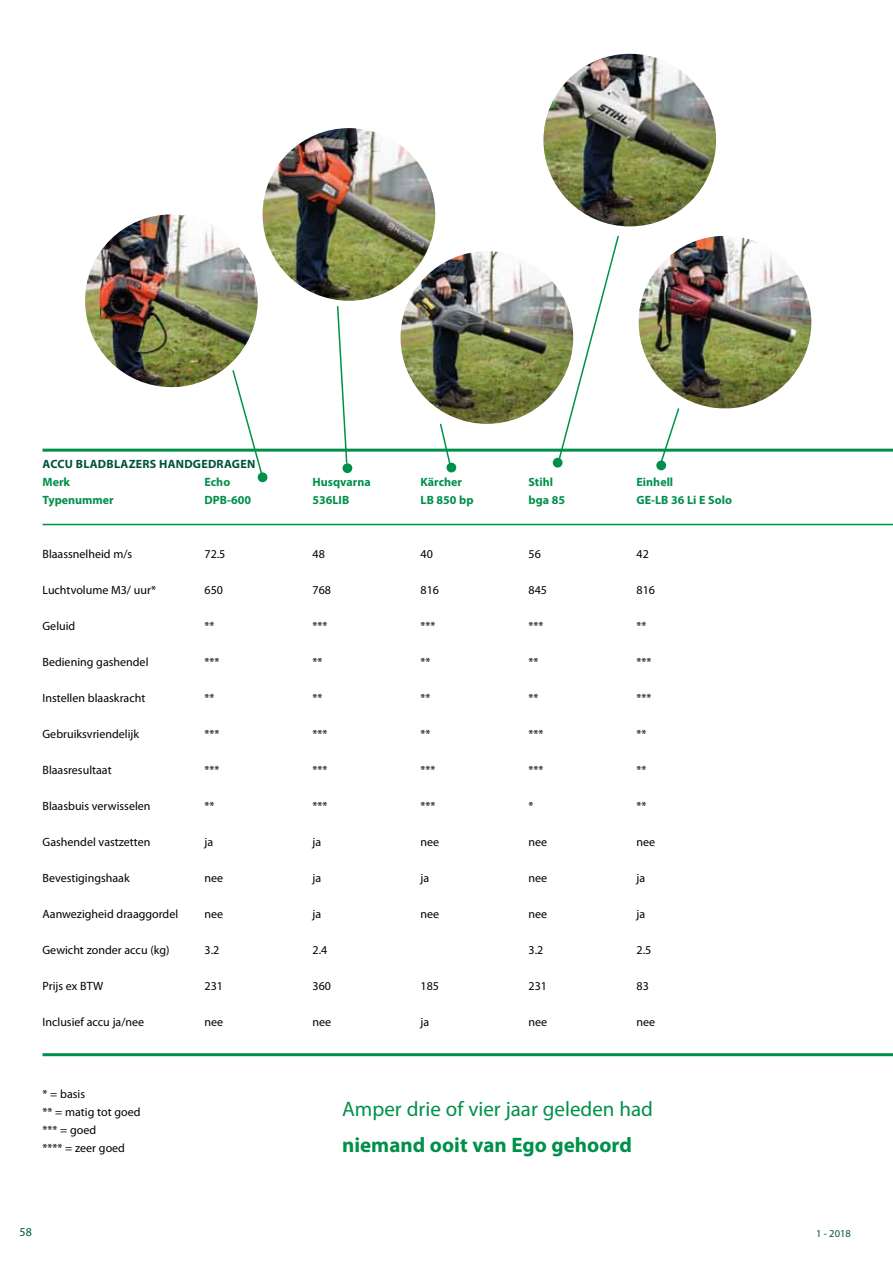
<style>
.page{position:relative;width:893px;height:1263px;background:#fff}
.page>*{position:absolute;margin:0;border:0;box-sizing:border-box;transform-origin:0 0}
.t1{font:21px/36px "Myriad Pro";color:#00904a}
.t2{font:12px/18px "Myriad Pro";color:#000}
.t3{font:700 12px "Myriad Pro";color:#00904a}
.t4{font:700 12px "Myriad Pro";letter-spacing:.02em;color:#00533d}
.t5{font:12px "Myriad Pro";color:#00533d}
.t6{font:10.5px "Myriad Pro";color:#00533d}
.s1{font-weight:700}
</style>
<div class="page">
<hr style="left:43px;top:524px;width:850px;height:1px;background:#00904a">
<hr style="left:43px;top:1053px;width:850px;height:3px;background:#00904a">
<hr style="left:43px;top:449px;width:850px;height:3px;background:#00904a">
<img style="left:85px;top:214px;width:173px;height:173px;border-radius:86px">
<img style="left:263px;top:128px;width:172px;height:173px;border-radius:86px">
<img style="left:543px;top:54px;width:173px;height:172px;border-radius:86px">
<img style="left:401px;top:251px;width:172px;height:173px;border-radius:86px">
<img style="left:639px;top:236px;width:172px;height:172px;border-radius:86px">
<svg style="left:231px;top:370px;width:33px;height:109px"></svg>
<svg style="left:439px;top:423px;width:13px;height:43px"></svg>
<svg style="left:659px;top:408px;width:22px;height:55px"></svg>
<svg style="left:557px;top:235px;width:63px;height:226px"></svg>
<svg style="left:336px;top:306px;width:12px;height:157px"></svg>
<div style="left:258px;top:472px;width:9px;height:10px;background:#00904a;border-radius:50%"></div>
<div style="left:446px;top:463px;width:10px;height:9px;background:#00904a;border-radius:50%"></div>
<div style="left:656px;top:460px;width:10px;height:10px;background:#00904a;border-radius:50%"></div>
<div style="left:553px;top:458px;width:10px;height:10px;background:#00904a;border-radius:50%"></div>
<div style="left:342px;top:463px;width:10px;height:10px;background:#00904a;border-radius:50%"></div>
<p class="t4" style="left:43px;top:456px;width:42px">Accu bla</p>
<p class="t4" style="left:98px;top:456px;width:17px">dbla</p>
<p class="t4" style="left:129px;top:456px;width:40px">zers han</p>
<p class="t4" style="left:184px;top:456px;width:41px">dgedrag</p>
<p class="t4" style="left:240px;top:456px;width:12px">en</p>
<p class="t3" style="left:43px;top:474px;width:64px">Merk E</p>
<p class="t3" style="left:211px;top:474px;width:21px">cho</p>
<p class="t3" style="left:313px;top:474px;width:60px">Husqvarna</p>
<p class="t3" style="left:421px;top:474px;width:43px">Kärcher</p>
<p class="t3" style="left:529px;top:474px;width:56px">Stihl E</p>
<p class="t3" style="left:643px;top:474px;width:32px">inhell</p>
<p class="t3" style="left:43px;top:492px;width:101px">Typenummer DP</p>
<p class="t3" style="left:220px;top:492px;width:33px">B-600</p>
<p class="t3" style="left:313px;top:492px;width:38px">536LIB</p>
<p class="t3" style="left:421px;top:492px;width:55px">LB 850 bp</p>
<p class="t3" style="left:529px;top:492px;width:38px">bga 85</p>
<p class="t3" style="left:637px;top:492px;width:97px">GE-LB 36 Li E Solo</p>
<p class="t2" style="left:43px;top:545px;width:91px">Blaassnelheid m/s</p>
<p class="t2" style="left:205px;top:545px;width:22px">72.5</p>
<p class="t2" style="left:313px;top:545px;width:14px">48</p>
<p class="t2" style="left:421px;top:545px;width:14px">40</p>
<p class="t2" style="left:529px;top:545px;width:14px">56</p>
<p class="t2" style="left:637px;top:545px;width:14px">42</p>
<p class="t2" style="left:43px;top:581px;width:115px">Luchtvolume M3/ uur*</p>
<p class="t2" style="left:205px;top:581px;width:20px">650</p>
<p class="t2" style="left:313px;top:581px;width:20px">768</p>
<p class="t2" style="left:421px;top:581px;width:20px">816</p>
<p class="t2" style="left:529px;top:581px;width:20px">845</p>
<p class="t2" style="left:637px;top:581px;width:20px">816</p>
<p class="t2" style="left:43px;top:617px;width:34px">Geluid</p>
<p class="t2" style="left:205px;top:617px;width:11px">**</p>
<p class="t2" style="left:313px;top:617px;width:16px">***</p>
<p class="t2" style="left:421px;top:617px;width:16px">***</p>
<p class="t2" style="left:529px;top:617px;width:16px">***</p>
<p class="t2" style="left:637px;top:617px;width:11px">**</p>
<p class="t2" style="left:43px;top:653px;width:107px">Bediening gashendel</p>
<p class="t2" style="left:205px;top:653px;width:16px">***</p>
<p class="t2" style="left:313px;top:653px;width:11px">**</p>
<p class="t2" style="left:421px;top:653px;width:11px">**</p>
<p class="t2" style="left:529px;top:653px;width:11px">**</p>
<p class="t2" style="left:637px;top:653px;width:16px">***</p>
<p class="t2" style="left:43px;top:689px;width:104px">Instellen blaaskracht</p>
<p class="t2" style="left:205px;top:689px;width:11px">**</p>
<p class="t2" style="left:313px;top:689px;width:11px">**</p>
<p class="t2" style="left:421px;top:689px;width:11px">**</p>
<p class="t2" style="left:529px;top:689px;width:11px">**</p>
<p class="t2" style="left:637px;top:689px;width:16px">***</p>
<p class="t2" style="left:43px;top:725px;width:98px">Gebruiksvriendelijk</p>
<p class="t2" style="left:205px;top:725px;width:16px">***</p>
<p class="t2" style="left:313px;top:725px;width:16px">***</p>
<p class="t2" style="left:421px;top:725px;width:11px">**</p>
<p class="t2" style="left:529px;top:725px;width:16px">***</p>
<p class="t2" style="left:637px;top:725px;width:11px">**</p>
<p class="t2" style="left:43px;top:761px;width:71px">Blaasresultaat</p>
<p class="t2" style="left:205px;top:761px;width:16px">***</p>
<p class="t2" style="left:313px;top:761px;width:16px">***</p>
<p class="t2" style="left:421px;top:761px;width:16px">***</p>
<p class="t2" style="left:529px;top:761px;width:16px">***</p>
<p class="t2" style="left:637px;top:761px;width:11px">**</p>
<p class="t2" style="left:43px;top:797px;width:110px">Blaasbuis verwisselen</p>
<p class="t2" style="left:205px;top:797px;width:11px">**</p>
<p class="t2" style="left:313px;top:797px;width:16px">***</p>
<p class="t2" style="left:421px;top:797px;width:16px">***</p>
<p class="t2" style="left:529px;top:797px;width:6px">*</p>
<p class="t2" style="left:637px;top:797px;width:11px">**</p>
<p class="t2" style="left:43px;top:833px;width:109px">Gashendel vastzetten</p>
<p class="t2" style="left:205px;top:833px;width:10px">ja</p>
<p class="t2" style="left:313px;top:833px;width:10px">ja</p>
<p class="t2" style="left:421px;top:833px;width:20px">nee</p>
<p class="t2" style="left:529px;top:833px;width:20px">nee</p>
<p class="t2" style="left:637px;top:833px;width:20px">nee</p>
<p class="t2" style="left:43px;top:869px;width:89px">Bevestigingshaak</p>
<p class="t2" style="left:205px;top:869px;width:20px">nee</p>
<p class="t2" style="left:313px;top:869px;width:10px">ja</p>
<p class="t2" style="left:421px;top:869px;width:10px">ja</p>
<p class="t2" style="left:529px;top:869px;width:20px">nee</p>
<p class="t2" style="left:637px;top:869px;width:10px">ja</p>
<p class="t2" style="left:43px;top:905px;width:137px">Aanwezigheid draaggordel</p>
<p class="t2" style="left:205px;top:905px;width:20px">nee</p>
<p class="t2" style="left:313px;top:905px;width:10px">ja</p>
<p class="t2" style="left:421px;top:905px;width:20px">nee</p>
<p class="t2" style="left:529px;top:905px;width:20px">nee</p>
<p class="t2" style="left:637px;top:905px;width:10px">ja</p>
<p class="t2" style="left:43px;top:941px;width:129px">Gewicht zonder accu (kg)</p>
<p class="t2" style="left:205px;top:941px;width:16px">3.2</p>
<p class="t2" style="left:313px;top:941px;width:16px">2.4</p>
<p class="t2" style="left:529px;top:941px;width:16px">3.2</p>
<p class="t2" style="left:637px;top:941px;width:16px">2.5</p>
<p class="t2" style="left:43px;top:977px;width:62px">Prijs ex BTW</p>
<p class="t2" style="left:205px;top:977px;width:20px">231</p>
<p class="t2" style="left:313px;top:977px;width:20px">360</p>
<p class="t2" style="left:421px;top:977px;width:20px">185</p>
<p class="t2" style="left:529px;top:977px;width:20px">231</p>
<p class="t2" style="left:637px;top:977px;width:14px">83</p>
<p class="t2" style="left:43px;top:1013px;width:103px">Inclusief accu ja/nee</p>
<p class="t2" style="left:205px;top:1013px;width:20px">nee</p>
<p class="t2" style="left:313px;top:1013px;width:20px">nee</p>
<p class="t2" style="left:421px;top:1013px;width:10px">ja</p>
<p class="t2" style="left:529px;top:1013px;width:20px">nee</p>
<p class="t2" style="left:637px;top:1013px;width:20px">nee</p>
<p class="t2" style="left:43px;top:1085px;width:100px">* = basis<br>** = matig tot goed *** = goed<br>**** = zeer goed</p>
<p class="t1" style="left:342px;top:1091px;width:312px">Amper drie of vier jaar geleden had <span class="s1">niemand ooit van Ego gehoord</span></p>
<p class="t5" style="left:20px;top:1224px;width:14px">58</p>
<p class="t6" style="left:816px;top:1227px;width:36px">1 - 2018</p>
</div>
